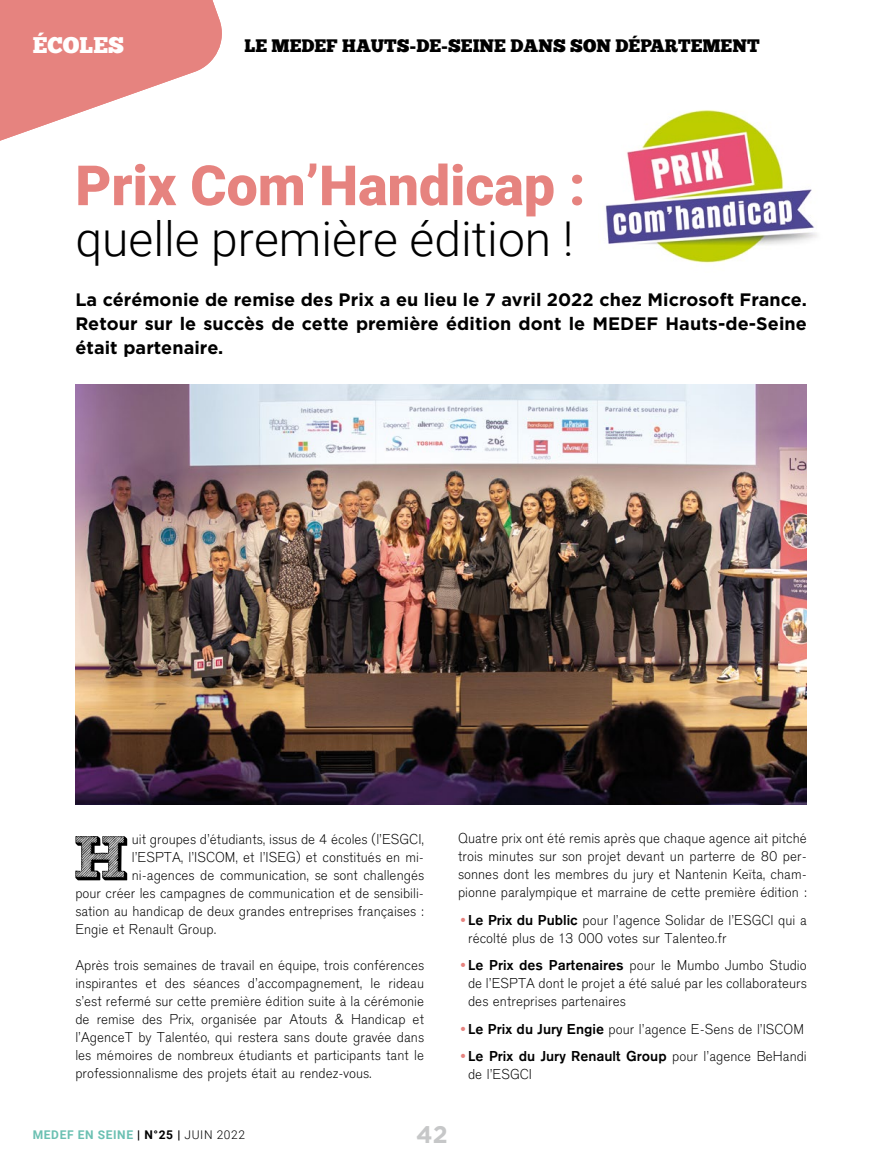
<style>
.page{position:relative;width:896px;height:1167px;background:#fff}
.page>*{position:absolute;margin:0;border:0;box-sizing:border-box;transform-origin:0 0}
._01-texte_courant{font:63.6px "Varius Multiplex Personal Edition";color:#000}
._00-titre2{font:900 55.5px "Roboto";color:#e6837f}
._00-titre2-2{font:300 48px "Roboto";color:#000}
.t1{font:700 24px "Gotham";color:#c6c7c8}
.t2{font:22.5px "Chunk Five Ex";color:#fff}
._02-chapeau{font:700 18px/24px "Gotham";letter-spacing:.005em;color:#000;text-align:justify}
.t3{font:18px "Chunk Five Ex";color:#000}
._01-texte_courant-2{font:300 15px/18px "Agrotesk";color:#000;text-align:justify}
.t4{font:700 12px "Roboto";letter-spacing:.05em;color:#6bc0b2}
.s1{color:#e6837f}
.s2{font-weight:500}
.s3{color:#000}
.s4{font-weight:300;color:#000}
</style>
<div class="page">
<svg style="left:0;top:0;width:222px;height:141px;fill:#e6837f"></svg>
<img style="left:75px;top:384px;width:732px;height:420px">
<img style="left:605px;top:110px;width:212px;height:154px">
<p class="t2" style="left:33px;top:29px;width:155px">ACTUALITÉS</p>
<p class="t2" style="left:33px;top:29px;width:93px">ÉCOLES</p>
<p class="t3" style="left:244px;top:33px;width:517px">LE MEDEF HAUTS-DE-SEINE DANS SON DÉPARTEMENT</p>
<p class="_00-titre2" style="left:75px;top:146px;width:512px">Prix Com’Handicap :</p>
<p class="_00-titre2-2" style="left:75px;top:205px;width:500px">quelle première édition !</p>
<p class="_02-chapeau" style="left:75px;top:287px;width:733px">La cérémonie de remise des Prix a eu lieu le 7 avril 2022 chez Microsoft France.<br>Retour sur le succès de cette première édition dont le MEDEF Hauts-de-Seine était partenaire.</p>
<p class="_01-texte_courant" style="left:72px;top:831px;width:59px">H</p>
<p class="_01-texte_courant-2" style="left:132px;top:831px;width:294px">uit groupes d’étudiants, issus de 4 écoles (l’ESGCI,</p>
<p class="_01-texte_courant-2" style="left:132px;top:849px;width:294px">l’ESPTA, l’ISCOM, et l’ISEG) et constitués en mi-</p>
<p class="_01-texte_courant-2" style="left:132px;top:867px;width:294px">ni-agences de communication, se sont challengés</p>
<p class="_01-texte_courant-2" style="left:75px;top:885px;width:350px">pour créer les campagnes de communication et de sensibili-</p>
<p class="_01-texte_courant-2" style="left:75px;top:903px;width:350px">sation au handicap de deux grandes entreprises françaises :</p>
<p class="_01-texte_courant-2" style="left:75px;top:921px;width:142px">Engie et Renault Group.</p>
<p class="_01-texte_courant-2" style="left:75px;top:957px;width:350px">Après trois semaines de travail en équipe, trois conférences inspirantes et des séances d’accompagnement, le rideau s’est refermé sur cette première édition suite à la cérémonie de remise des Prix, organisée par Atouts &amp; Handicap et l’AgenceT by Talentéo, qui restera sans doute gravée dans les mémoires de nombreux étudiants et participants tant le professionnalisme des projets était au rendez-vous.</p>
<p class="_01-texte_courant-2" style="left:458px;top:830px;width:350px">Quatre prix ont été remis après que chaque agence ait pitché trois minutes sur son projet devant un parterre de 80 per&shy;sonnes dont les membres du jury et Nantenin Keïta, cham&shy;pionne paralympique et marraine de cette première édition :</p>
<p class="_01-texte_courant-2" style="left:468px;top:911px;width:340px;text-indent:-10px"><span class="s1">•</span><span class="s2">Le Prix du Public</span> pour l’agence Solidar de l’ESGCI qui a récolté plus de 13 000 votes sur Talenteo.fr</p>
<p class="_01-texte_courant-2" style="left:468px;top:956px;width:340px;text-indent:-10px"><span class="s1">•</span><span class="s2">Le Prix des Partenaires</span> pour le Mumbo Jumbo Studio de l’ESPTA dont le projet a été salué par les collaborateurs des entreprises partenaires</p>
<p class="_01-texte_courant-2" style="left:458px;top:1020px;width:347px"><span class="s1">•</span><span class="s2">Le Prix du Jury Engie</span> pour l’agence E-Sens de l’ISCOM</p>
<p class="_01-texte_courant-2" style="left:468px;top:1047px;width:340px;text-indent:-10px"><span class="s1">•</span><span class="s2">Le Prix du Jury Renault Group</span> pour l’agence BeHandi de l’ESGCI</p>
<p class="t4" style="left:33px;top:1125px;width:214px">MEDEF EN SEINE <span class="s3">| N°25 |</span> <span class="s4">JUIN 2022</span></p>
<h3 class="t1" style="left:416px;top:1119px;width:33px">42</h3>
</div>
